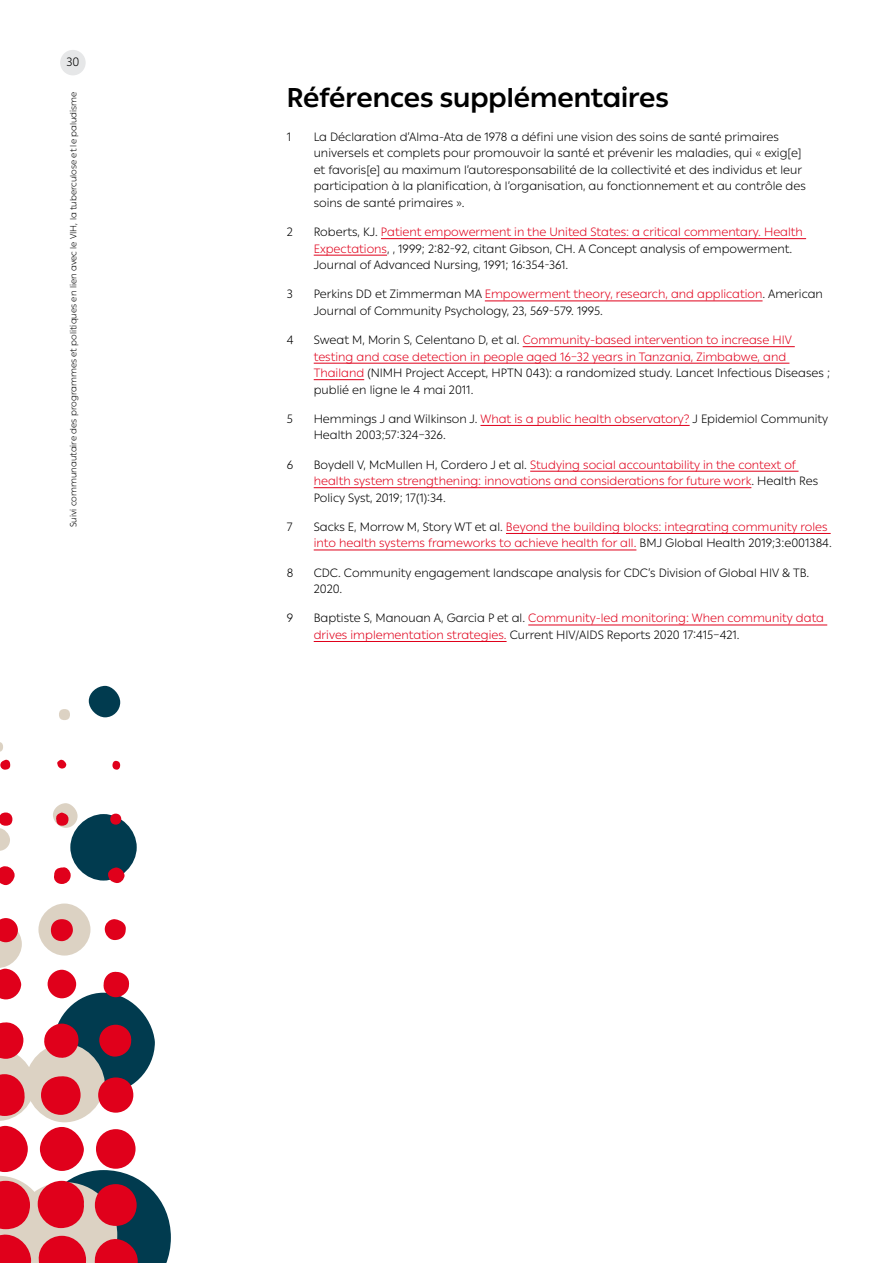
<style>
.page{position:relative;width:893px;height:1263px;background:#fff}
.page>*{position:absolute;margin:0;border:0;box-sizing:border-box;transform-origin:0 0}
.t1{font:700 27px "IAS Ribbon Sans";letter-spacing:-.005em;color:#000}
.t2{font:300 12px/16.5px "IAS Ribbon Sans";color:#000}
.t3{font:300 12px/16.5px "IAS Ribbon Sans";color:#e0001b}
.t4{font:300 9px "IAS Ribbon Sans";color:#000}
.s1{color:#e0001b}
.s2{color:#000}
</style>
<div class="page">
<div style="left:60px;top:50px;width:26px;height:25px;background:#e6e7e8;border-radius:50%"></div>
<hr style="left:381px;top:238px;width:425px;height:1px;background:#e0001b">
<hr style="left:314px;top:255px;width:73px;height:1px;background:#e0001b">
<hr style="left:485px;top:301px;width:277px;height:1px;background:#e0001b">
<hr style="left:523px;top:346px;width:272px;height:1px;background:#e0001b">
<hr style="left:314px;top:363px;width:475px;height:1px;background:#e0001b">
<hr style="left:314px;top:379px;width:50px;height:1px;background:#e0001b">
<hr style="left:480px;top:425px;width:210px;height:1px;background:#e0001b">
<hr style="left:530px;top:471px;width:268px;height:1px;background:#e0001b">
<hr style="left:314px;top:487px;width:437px;height:1px;background:#e0001b">
<hr style="left:506px;top:533px;width:325px;height:1px;background:#e0001b">
<hr style="left:314px;top:550px;width:322px;height:1px;background:#e0001b">
<hr style="left:528px;top:625px;width:299px;height:1px;background:#e0001b">
<hr style="left:314px;top:641px;width:193px;height:1px;background:#e0001b">
<svg style="left:0;top:828px;width:10px;height:23px"></svg>
<svg style="left:0;top:742px;width:3px;height:10px"></svg>
<div style="left:54px;top:993px;width:101px;height:101px;background:#013b4f;border-radius:50%"></div>
<div style="left:70px;top:814px;width:67px;height:66px;background:#013b4f;border-radius:50%"></div>
<div style="left:89px;top:686px;width:31px;height:31px;background:#013b4f;border-radius:50%"></div>
<div style="left:38px;top:903px;width:52px;height:52px;background:#dcd2c3;border-radius:50%"></div>
<div style="left:53px;top:803px;width:25px;height:25px;background:#dcd2c3;border-radius:50%"></div>
<div style="left:59px;top:709px;width:11px;height:11px;background:#dcd2c3;border-radius:50%"></div>
<svg style="left:0;top:1021px;width:171px;height:242px"></svg>
<div style="left:48px;top:970px;width:28px;height:28px;background:#e0001b;border-radius:50%"></div>
<svg style="left:103px;top:971px;width:27px;height:26px"></svg>
<svg style="left:0;top:918px;width:22px;height:81px"></svg>
<div style="left:51px;top:919px;width:22px;height:22px;background:#e0001b;border-radius:50%"></div>
<svg style="left:105px;top:919px;width:21px;height:21px"></svg>
<svg style="left:0;top:866px;width:15px;height:19px"></svg>
<svg style="left:54px;top:867px;width:17px;height:17px"></svg>
<svg style="left:108px;top:867px;width:17px;height:16px"></svg>
<div style="left:0;top:812px;width:12px;height:14px;background:#e0001b;border-radius:50%"></div>
<svg style="left:55px;top:812px;width:13px;height:14px"></svg>
<div style="left:110px;top:814px;width:11px;height:11px;background:#e0001b;border-radius:50%"></div>
<svg style="left:57px;top:760px;width:9px;height:8px"></svg>
<div style="left:0;top:760px;width:10px;height:10px;background:#e0001b;border-radius:50%"></div>
<div style="left:112px;top:761px;width:8px;height:9px;background:#e0001b;border-radius:50%"></div>
<p class="t2" style="left:66px;top:53px;width:15px">30</p>
<p class="t4" style="left:67px;top:527px;width:437px;rotate:-90deg">Suivi communautaire des programmes et politiques en lien avec le VIH, la tuberculose et le paludisme</p>
<h1 class="t1" style="left:287px;top:77px;width:384px">Références supplémentaires</h1>
<p class="t2" style="left:287px;top:128px;width:6px">1</p>
<p class="t2" style="left:314px;top:128px;width:494px">La Déclaration d’Alma-Ata de 1978 a défini une vision des soins de santé primaires universels et complets pour promouvoir la santé et prévenir les maladies, qui « exig[e] et favoris[e] au maximum l’autoresponsabilité de la collectivité et des individus et leur participation à la planification, à l’organisation, au fonctionnement et au contrôle des soins de santé primaires ».</p>
<p class="t2" style="left:287px;top:223px;width:8px">2</p>
<p class="t2" style="left:314px;top:223px;width:491px">Roberts, KJ. <span class="s1">Patient empowerment in the United States: a critical commentary. Health<br>Expectations</span>, , 1999; 2:82-92, citant Gibson, CH. A Concept analysis of empowerment.<br>Journal of Advanced Nursing, 1991; 16:354-361.</p>
<p class="t2" style="left:287px;top:285px;width:8px">3</p>
<p class="t2" style="left:314px;top:285px;width:511px">Perkins DD et Zimmerman MA <span class="s1">Empowerment theory, research, and application</span>. American<br>Journal of Community Psychology, 23, 569-579. 1995.</p>
<p class="t2" style="left:287px;top:331px;width:8px">4</p>
<p class="t2" style="left:314px;top:331px;width:518px">Sweat M, Morin S, Celentano D, et al. <span class="s1">Community-based intervention to increase HIV testing and case detection in people aged 16–32 years in Tanzania, Zimbabwe, and Thailand</span> (NIMH Project Accept, HPTN 043): a randomized study. Lancet Infectious Diseases ; publié en ligne le 4 mai 2011.</p>
<p class="t2" style="left:287px;top:410px;width:8px">5</p>
<p class="t2" style="left:314px;top:410px;width:516px">Hemmings J and Wilkinson J. <span class="s1">What is a public health observatory?</span> J Epidemiol Community<br>Health 2003;57:324–326.</p>
<p class="t2" style="left:287px;top:456px;width:8px">6</p>
<p class="t3" style="left:314px;top:456px;width:506px"><span class="s2">Boydell V, McMullen H, Cordero J et al.</span> Studying social accountability in the context of health system strengthening: innovations and considerations for future work<span class="s2">. Health Res<br>Policy Syst, 2019; 17(1):34.</span></p>
<p class="t2" style="left:287px;top:518px;width:7px">7</p>
<p class="t3" style="left:314px;top:518px;width:520px"><span class="s2">Sacks E, Morrow M, Story WT et al.</span> Beyond the building blocks: integrating community roles into health systems frameworks to achieve health for all. <span class="s2">BMJ Global Health 2019;3:e001384.</span></p>
<p class="t2" style="left:287px;top:564px;width:8px">8</p>
<p class="t2" style="left:314px;top:564px;width:497px">CDC. Community engagement landscape analysis for CDC’s Division of Global HIV &amp; TB.<br>2020.</p>
<p class="t2" style="left:287px;top:609px;width:8px">9</p>
<p class="t3" style="left:314px;top:609px;width:512px"><span class="s2">Baptiste S, Manouan A, Garcia P et al.</span> Community-led monitoring: When community data drives implementation strategies. <span class="s2">Current HIV/AIDS Reports 2020 17:415–421.</span></p>
</div>
